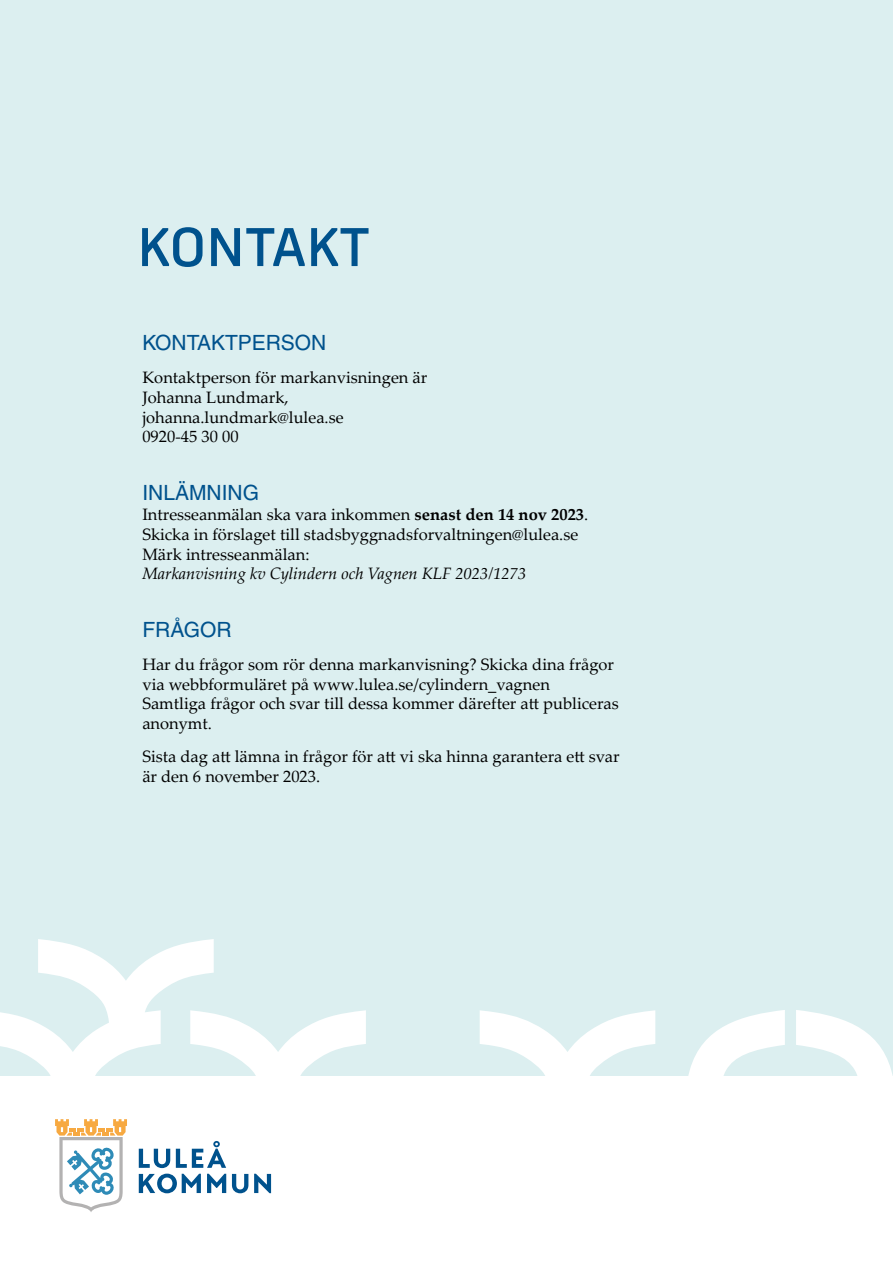
<style>
.page{position:relative;width:893px;height:1263px;background:#fff}
.page>*{position:absolute;margin:0;border:0;box-sizing:border-box;transform-origin:0 0}
.Rubrik_2{font:500 54px "Protipo";letter-spacing:-.005em;color:#00528d}
.Rubrik_3_blå{font:21px "Helvetica LT Std";color:#00528d}
.Brödtext{font:16.5px/19.8px "Palatino Linotype";color:#000}
.Rubrik_3_blå-2{font:16.5px/19.8px "Palatino Linotype";color:#000}
.s1{font-weight:700}
.s2{font-style:italic}
</style>
<div class="page">
<div style="left:0;top:0;width:893px;height:1076px;background:#dceff0"></div>
<svg style="left:480px;top:1010px;width:175px;height:66px"></svg>
<svg style="left:796px;top:1010px;width:97px;height:66px"></svg>
<svg style="left:688px;top:1010px;width:97px;height:66px"></svg>
<svg style="left:1px;top:939px;width:365px;height:137px"></svg>
<svg style="left:55px;top:1119px;width:72px;height:93px"></svg>
<svg style="left:139px;top:1141px;width:87px;height:52px"></svg>
<svg style="left:232px;top:1174px;width:16px;height:19px"></svg>
<svg style="left:254px;top:1174px;width:17px;height:19px"></svg>
<p class="Rubrik_2" style="left:137px;top:216px;width:234px">KONTAKT</p>
<p class="Rubrik_3_blå" style="left:142px;top:331px;width:186px">KONTAKTPERSON</p>
<p class="Brödtext" style="left:142px;top:367px;width:287px">Kontaktperson för markanvisningen är<br>Johanna Lundmark, johanna.lundmark@lulea.se<br>0920-45 30 00</p>
<p class="Rubrik_3_blå" style="left:142px;top:481px;width:118px">INLÄMNING</p>
<p class="Rubrik_3_blå-2" style="left:142px;top:504px;width:447px">Intresseanmälan ska vara inkommen <span class="s1">senast den 14 nov 2023</span>.<br>Skicka in förslaget till stadsbyggnadsforvaltningen@lulea.se Märk intresseanmälan:<br><span class="s2">Markanvisning kv Cylindern och Vagnen KLF 2023/1273</span></p>
<p class="Rubrik_3_blå" style="left:142px;top:618px;width:91px">FRÅGOR</p>
<p class="Brödtext" style="left:142px;top:653px;width:478px">Har du frågor som rör denna markanvisning? Skicka dina frågor via webbformuläret på www.lulea.se/cylindern_vagnen<br>Samtliga frågor och svar till dessa kommer därefter att publiceras anonymt.</p>
<p class="Brödtext" style="left:142px;top:745px;width:479px">Sista dag att lämna in frågor för att vi ska hinna garantera ett svar är den 6 november 2023.</p>
</div>
